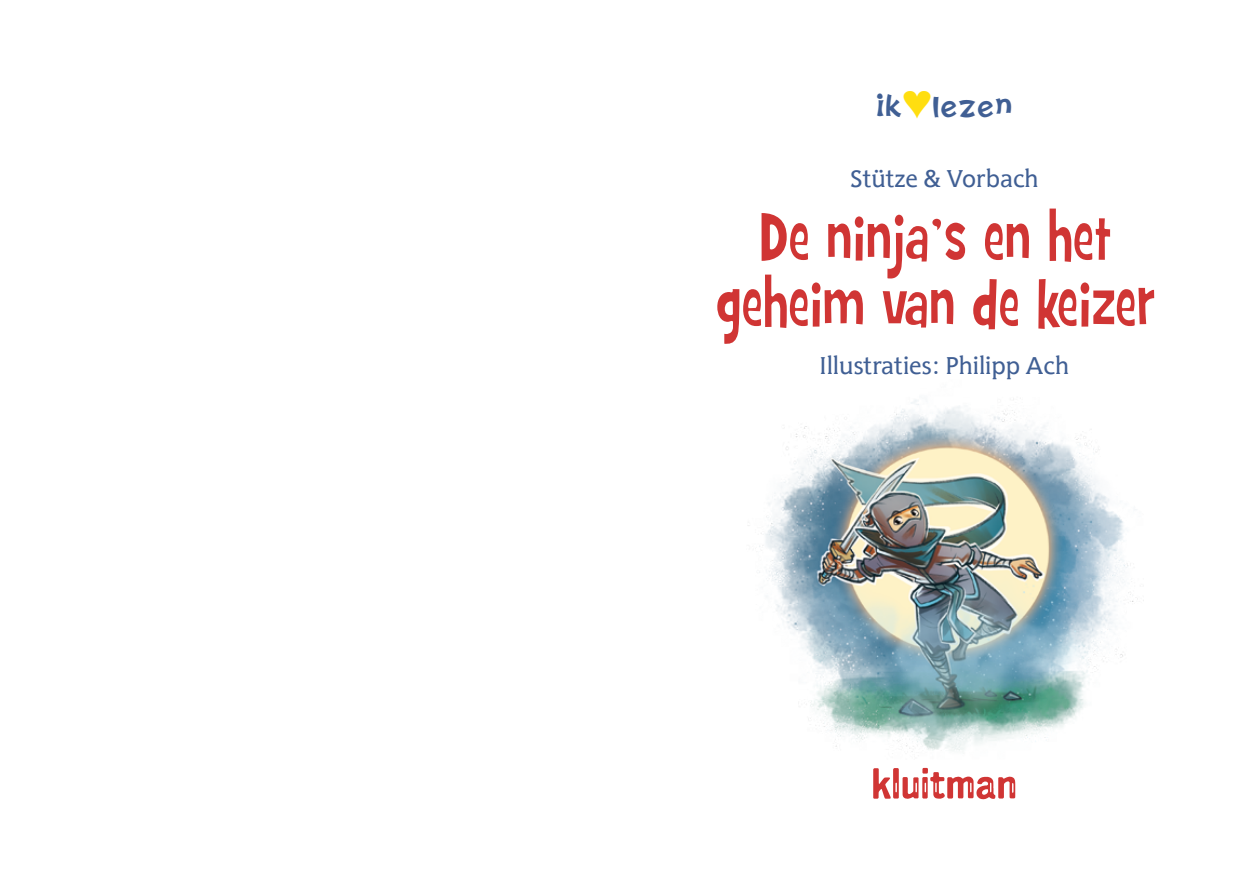
<style>
.page{position:relative;width:1259px;height:893px;background:#fff}
.page>*{position:absolute;margin:0;border:0;box-sizing:border-box;transform-origin:0 0}
.t1{font:63px/66px "Grilled Cheese BTN Cn";letter-spacing:.02em;color:#d03534;text-align:center}
.t2{font:31.2px "Nanumunga";letter-spacing:.02em;color:#405f94;scale:1.1 1}
.t3{font:500 24px "Hybrid";color:#405f94}
.s1{color:#ffde10}
</style>
<div class="page">
<img style="left:748px;top:399px;width:396px;height:399px">
<svg style="left:873px;top:768px;width:142px;height:32px"></svg>
<h2 class="t2" style="left:876px;top:80px;width:125px">ik<span class="s1">♥</span>lezen</h2>
<p class="t3" style="left:850px;top:163px;width:190px">Stütze &amp; Vorbach</p>
<h1 class="t1" style="left:716px;top:206px;width:440px">De ninja’s en het geheim van de keizer</h1>
<p class="t3" style="left:819px;top:350px;width:251px">Illustraties: Philipp Ach</p>
</div>
